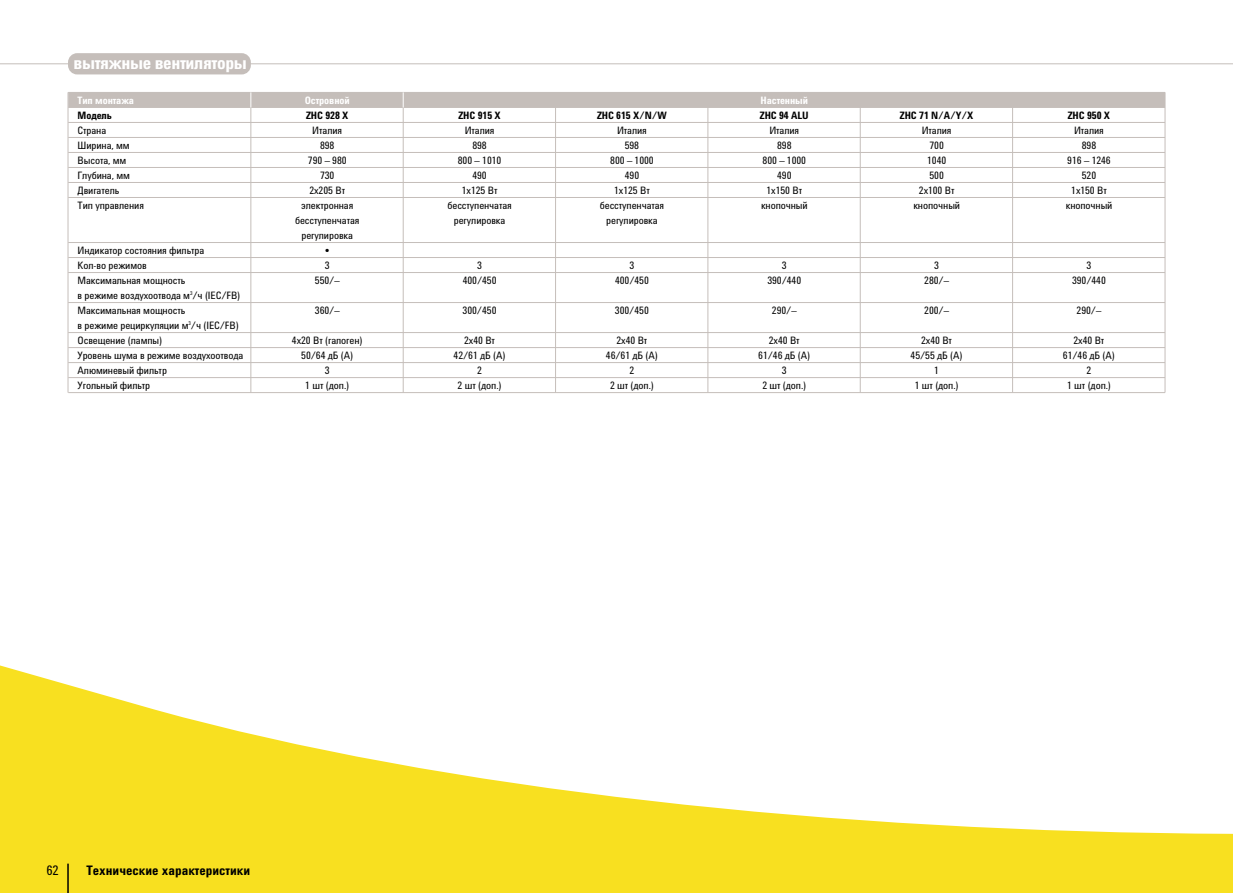
<style>
.page{position:relative;width:1233px;height:893px;background:#fff}
.page>*{position:absolute;margin:0;border:0;box-sizing:border-box;transform-origin:0 0}
.t1{font:700 condensed 18px "Utah Cyr";letter-spacing:-.025em;color:#fff}
.t2{font:700 condensed 13.5px "Utah Cyr";color:#000}
.t3{font:condensed 13.5px "Utah Cyr";color:#000}
.t4{font:condensed 10.5px/15px "Utah Cyr";letter-spacing:-.01em;color:#000}
.t5{font:700 condensed 10.5px "Utah Cyr";letter-spacing:-.01em;color:#000}
.t6{font:700 condensed 10.5px "Utah Cyr";letter-spacing:-.01em;color:#fff}
.t7{font:4.5px "Zapf Dingbats";color:#000}
</style>
<div class="page">
<svg style="left:0;top:665px;width:1233px;height:227px"></svg>
<hr style="left:67px;top:863px;width:2px;height:29px;background:#000">
<hr style="left:0;top:64px;width:1233px;height:1px;background:#c5beba">
<hr style="left:68px;top:92px;width:1px;height:300px;background:#c5beba">
<hr style="left:251px;top:107px;width:1px;height:285px;background:#c5beba">
<hr style="left:403px;top:107px;width:1px;height:285px;background:#c5beba">
<hr style="left:555px;top:107px;width:1px;height:285px;background:#c5beba">
<hr style="left:708px;top:107px;width:1px;height:285px;background:#c5beba">
<hr style="left:860px;top:107px;width:1px;height:285px;background:#c5beba">
<hr style="left:1012px;top:93px;width:1px;height:299px;background:#c5beba">
<hr style="left:1165px;top:92px;width:1px;height:300px;background:#c5beba">
<div style="left:68px;top:53px;width:183px;height:21px;background:#c5beba;border-radius:9px"></div>
<div style="left:68px;top:92px;width:1097px;height:15px;background:#c5beba"></div>
<hr style="left:68px;top:107px;width:1097px;height:1px;background:#c5beba">
<hr style="left:68px;top:122px;width:1097px;height:1px;background:#c5beba">
<hr style="left:68px;top:137px;width:1097px;height:1px;background:#c5beba">
<hr style="left:68px;top:152px;width:1097px;height:1px;background:#c5beba">
<hr style="left:68px;top:167px;width:1097px;height:1px;background:#c5beba">
<hr style="left:68px;top:182px;width:1097px;height:1px;background:#c5beba">
<hr style="left:68px;top:197px;width:1097px;height:1px;background:#c5beba">
<hr style="left:68px;top:242px;width:1097px;height:1px;background:#c5beba">
<hr style="left:68px;top:257px;width:1097px;height:1px;background:#c5beba">
<hr style="left:68px;top:272px;width:1097px;height:1px;background:#c5beba">
<hr style="left:68px;top:302px;width:1097px;height:1px;background:#c5beba">
<hr style="left:68px;top:332px;width:1097px;height:1px;background:#c5beba">
<hr style="left:68px;top:347px;width:1097px;height:1px;background:#c5beba">
<hr style="left:68px;top:362px;width:1097px;height:1px;background:#c5beba">
<hr style="left:68px;top:377px;width:1097px;height:1px;background:#c5beba">
<hr style="left:68px;top:392px;width:1097px;height:1px;background:#c5beba">
<svg style="left:251px;top:92px;width:1px;height:15px"></svg>
<svg style="left:403px;top:92px;width:1px;height:15px"></svg>
<h1 class="t1" style="left:74px;top:56px;width:175px">вытяжные вентиляторы</h1>
<p class="t6" style="left:78px;top:96px;width:58px">Тип монтажа</p>
<p class="t6" style="left:305px;top:96px;width:46px">Островной</p>
<p class="t6" style="left:761px;top:96px;width:49px">Настенный</p>
<p class="t5" style="left:78px;top:111px;width:36px">Модель</p>
<p class="t5" style="left:306px;top:111px;width:44px">ZHC 928 X</p>
<p class="t5" style="left:458px;top:111px;width:44px">ZHC 915 X</p>
<p class="t5" style="left:597px;top:111px;width:71px">ZHC 615 X/N/W</p>
<p class="t5" style="left:760px;top:111px;width:50px">ZHC 94 ALU</p>
<p class="t5" style="left:900px;top:111px;width:75px">ZHC 71 N/A/Y/X</p>
<p class="t5" style="left:1068px;top:111px;width:44px">ZHC 950 X</p>
<p class="t4" style="left:78px;top:124px;width:30px">Страна</p>
<p class="t4" style="left:312px;top:124px;width:31px">Италия</p>
<p class="t4" style="left:465px;top:124px;width:31px">Италия</p>
<p class="t4" style="left:617px;top:124px;width:31px">Италия</p>
<p class="t4" style="left:769px;top:124px;width:31px">Италия</p>
<p class="t4" style="left:922px;top:124px;width:31px">Италия</p>
<p class="t4" style="left:1074px;top:124px;width:31px">Италия</p>
<p class="t4" style="left:78px;top:139px;width:54px">Ширина, мм</p>
<p class="t4" style="left:320px;top:139px;width:16px">898</p>
<p class="t4" style="left:472px;top:139px;width:16px">898</p>
<p class="t4" style="left:625px;top:139px;width:16px">598</p>
<p class="t4" style="left:777px;top:139px;width:16px">898</p>
<p class="t4" style="left:929px;top:139px;width:16px">700</p>
<p class="t4" style="left:1082px;top:139px;width:16px">898</p>
<p class="t4" style="left:78px;top:154px;width:50px">Высота, мм</p>
<p class="t4" style="left:308px;top:154px;width:40px">790 – 980</p>
<p class="t4" style="left:458px;top:154px;width:45px">800 – 1010</p>
<p class="t4" style="left:610px;top:154px;width:45px">800 – 1000</p>
<p class="t4" style="left:763px;top:154px;width:45px">800 – 1000</p>
<p class="t4" style="left:927px;top:154px;width:21px">1040</p>
<p class="t4" style="left:1067px;top:154px;width:45px">916 – 1246</p>
<p class="t4" style="left:78px;top:169px;width:54px">Глубина, мм</p>
<p class="t4" style="left:320px;top:169px;width:16px">730</p>
<p class="t4" style="left:472px;top:169px;width:16px">490</p>
<p class="t4" style="left:625px;top:169px;width:16px">490</p>
<p class="t4" style="left:777px;top:169px;width:16px">490</p>
<p class="t4" style="left:929px;top:169px;width:16px">500</p>
<p class="t4" style="left:1082px;top:169px;width:16px">520</p>
<p class="t4" style="left:78px;top:184px;width:43px">Двигатель</p>
<p class="t4" style="left:309px;top:184px;width:37px">2х205 Вт</p>
<p class="t4" style="left:462px;top:184px;width:37px">1х125 Вт</p>
<p class="t4" style="left:614px;top:184px;width:37px">1х125 Вт</p>
<p class="t4" style="left:767px;top:184px;width:37px">1х150 Вт</p>
<p class="t4" style="left:919px;top:184px;width:37px">2х100 Вт</p>
<p class="t4" style="left:1071px;top:184px;width:37px">1х150 Вт</p>
<p class="t4" style="left:78px;top:199px;width:68px">Тип управления</p>
<p class="t4" style="left:301px;top:199px;width:54px">электронная</p>
<p class="t4" style="left:447px;top:199px;width:66px">бесступенчатая</p>
<p class="t4" style="left:600px;top:199px;width:66px">бесступенчатая</p>
<p class="t4" style="left:761px;top:199px;width:48px">кнопочный</p>
<p class="t4" style="left:913px;top:199px;width:48px">кнопочный</p>
<p class="t4" style="left:1066px;top:199px;width:48px">кнопочный</p>
<p class="t4" style="left:295px;top:214px;width:66px">бесступенчатая</p>
<p class="t4" style="left:454px;top:214px;width:53px">регулировка</p>
<p class="t4" style="left:606px;top:214px;width:53px">регулировка</p>
<p class="t4" style="left:302px;top:229px;width:53px">регулировка</p>
<p class="t4" style="left:78px;top:244px;width:128px">Индикатор состояния фильтра</p>
<p class="t7" style="left:326px;top:248px;width:5px">●</p>
<p class="t4" style="left:78px;top:259px;width:71px">Кол-во режимов</p>
<p class="t4" style="left:325px;top:259px;width:6px">3</p>
<p class="t4" style="left:477px;top:259px;width:6px">3</p>
<p class="t4" style="left:630px;top:259px;width:6px">3</p>
<p class="t4" style="left:782px;top:259px;width:6px">3</p>
<p class="t4" style="left:934px;top:259px;width:6px">3</p>
<p class="t4" style="left:1087px;top:259px;width:6px">3</p>
<p class="t4" style="left:78px;top:274px;width:109px">Максимальная мощность</p>
<p class="t4" style="left:315px;top:274px;width:26px">550/–</p>
<p class="t4" style="left:463px;top:274px;width:35px">400/450</p>
<p class="t4" style="left:615px;top:274px;width:35px">400/450</p>
<p class="t4" style="left:767px;top:274px;width:35px">390/440</p>
<p class="t4" style="left:924px;top:274px;width:26px">280/–</p>
<p class="t4" style="left:1072px;top:274px;width:35px">390/440</p>
<p class="t4" style="left:78px;top:289px;width:164px">в режиме воздухоотвода м<sup>3</sup>/ч (IEC/FB)<br>Максимальная мощность</p>
<p class="t4" style="left:315px;top:304px;width:26px">360/–</p>
<p class="t4" style="left:463px;top:304px;width:35px">300/450</p>
<p class="t4" style="left:615px;top:304px;width:35px">300/450</p>
<p class="t4" style="left:772px;top:304px;width:26px">290/–</p>
<p class="t4" style="left:924px;top:304px;width:26px">200/–</p>
<p class="t4" style="left:1077px;top:304px;width:26px">290/–</p>
<p class="t4" style="left:78px;top:319px;width:163px">в режиме рециркуляции м<sup>3</sup>/ч (IEC/FB)<br>Освещение (лампы)</p>
<p class="t4" style="left:292px;top:334px;width:72px">4x20 Вт (галоген)</p>
<p class="t4" style="left:464px;top:334px;width:32px">2x40 Вт</p>
<p class="t4" style="left:617px;top:334px;width:32px">2x40 Вт</p>
<p class="t4" style="left:769px;top:334px;width:32px">2x40 Вт</p>
<p class="t4" style="left:921px;top:334px;width:32px">2x40 Вт</p>
<p class="t4" style="left:1074px;top:334px;width:32px">2x40 Вт</p>
<p class="t4" style="left:78px;top:349px;width:167px">Уровень шума в режиме воздухоотвода</p>
<p class="t4" style="left:301px;top:349px;width:54px">50/64 дБ (А)</p>
<p class="t4" style="left:454px;top:349px;width:54px">42/61 дБ (А)</p>
<p class="t4" style="left:606px;top:349px;width:54px">46/61 дБ (А)</p>
<p class="t4" style="left:758px;top:349px;width:54px">61/46 дБ (А)</p>
<p class="t4" style="left:911px;top:349px;width:54px">45/55 дБ (А)</p>
<p class="t4" style="left:1063px;top:349px;width:54px">61/46 дБ (А)</p>
<p class="t4" style="left:78px;top:364px;width:91px">Алюминевый фильтр</p>
<p class="t4" style="left:325px;top:364px;width:6px">3</p>
<p class="t4" style="left:477px;top:364px;width:6px">2</p>
<p class="t4" style="left:630px;top:364px;width:6px">2</p>
<p class="t4" style="left:782px;top:364px;width:6px">3</p>
<p class="t4" style="left:934px;top:364px;width:6px">1</p>
<p class="t4" style="left:1087px;top:364px;width:6px">2</p>
<p class="t4" style="left:78px;top:379px;width:74px">Угольный фильтр</p>
<p class="t4" style="left:305px;top:379px;width:45px">1 шт (доп.)</p>
<p class="t4" style="left:458px;top:379px;width:45px">2 шт (доп.)</p>
<p class="t4" style="left:610px;top:379px;width:45px">2 шт (доп.)</p>
<p class="t4" style="left:762px;top:379px;width:45px">2 шт (доп.)</p>
<p class="t4" style="left:915px;top:379px;width:45px">1 шт (доп.)</p>
<p class="t4" style="left:1067px;top:379px;width:45px">1 шт (доп.)</p>
<p class="t3" style="left:46px;top:865px;width:14px">62</p>
<p class="t2" style="left:87px;top:865px;width:165px">Технические характеристики</p>
</div>
